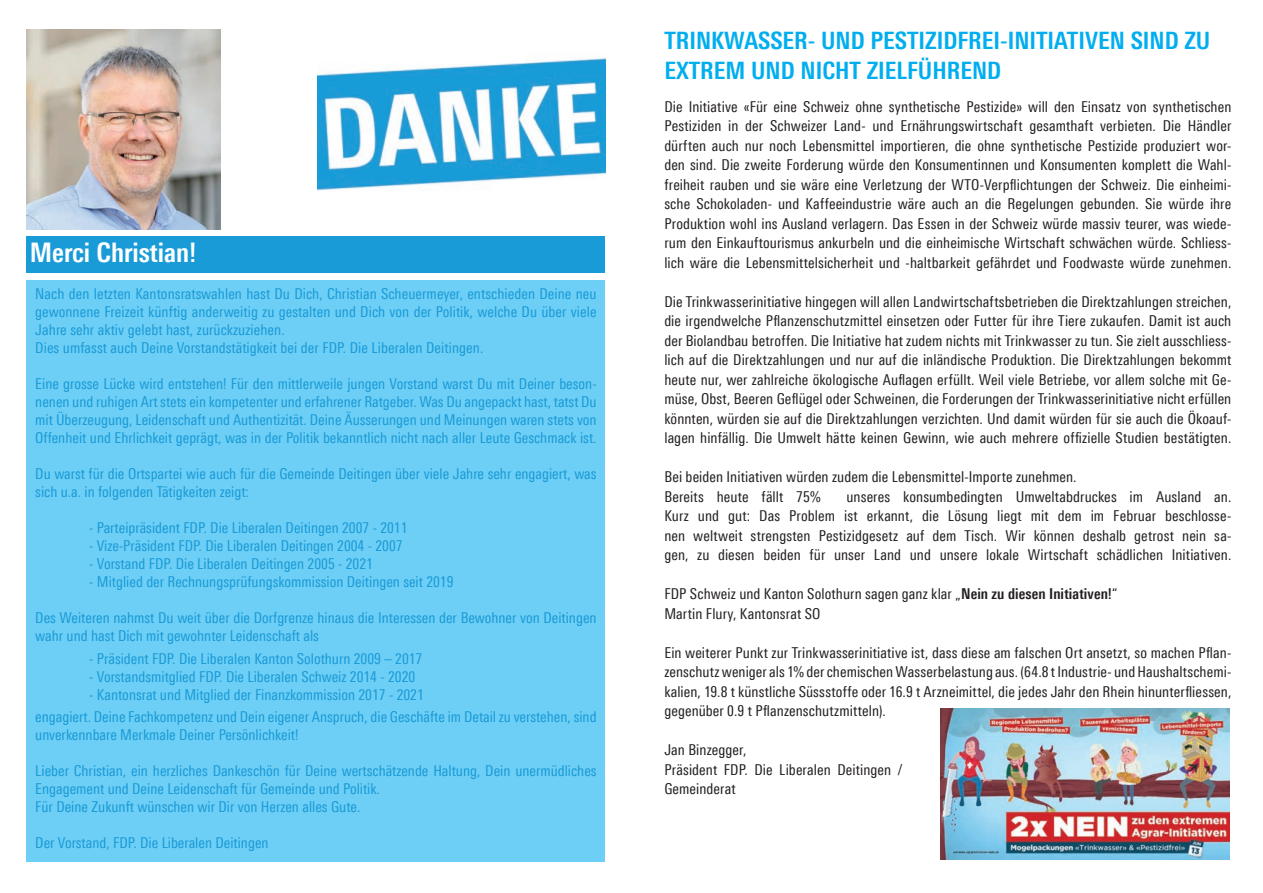
<style>
.page{position:relative;width:1263px;height:893px;background:#fff}
.page>*{position:absolute;margin:0;border:0;box-sizing:border-box;transform-origin:0 0}
.t1{font:700 27px "Linotype Univers 620 Cn";color:#fff}
.t2{font:700 24px/30px "Linotype Univers 620 Cn";color:#00aeef}
.t3{font:15px/19.5px "Linotype Univers 420 Cn";letter-spacing:.005em;color:#231f20;text-align:justify}
.t4{font:15px/18px "Linotype Univers 420 Cn";color:#1a9ad6}
.s1{font-family:"Linotype Univers 620 Cn";font-weight:700}
</style>
<div class="page">
<img style="left:27px;top:30px;width:194px;height:199px">
<div style="left:27px;top:280px;width:578px;height:581px;background:#6dcff6"></div>
<div style="left:27px;top:236px;width:578px;height:37px;background:#189bd7"></div>
<img style="left:317px;top:57px;width:288px;height:134px">
<img style="left:941px;top:708px;width:289px;height:152px">
<h1 class="t1" style="left:30px;top:236px;width:168px">Merci Christian!</h1>
<p class="t4" style="left:35px;top:285px;width:563px">Nach den letzten Kantonsratswahlen hast Du Dich, Christian Scheuermeyer, entschieden Deine neu gewonnene Freizeit künftig anderweitig zu gestalten und Dich von der Politik, welche Du über viele Jahre sehr aktiv gelebt hast, zurückzuziehen.<br>Dies umfasst auch Deine Vorstandstätigkeit bei der FDP. Die Liberalen Deitingen.</p>
<p class="t4" style="left:35px;top:375px;width:563px;text-align:justify">Eine grosse Lücke wird entstehen! Für den mittlerweile jungen Vorstand warst Du mit Deiner beson&shy;nenen und ruhigen Art stets ein kompetenter und erfahrener Ratgeber. Was Du angepackt hast, tatst Du mit Überzeugung, Leidenschaft und Authentizität. Deine Äusserungen und Meinungen waren stets von Offenheit und Ehrlichkeit geprägt, was in der Politik bekanntlich nicht nach aller Leute Geschmack ist.</p>
<p class="t4" style="left:35px;top:465px;width:563px">Du warst für die Ortspartei wie auch für die Gemeinde Deitingen über viele Jahre sehr engagiert, was sich u.a. in folgenden Tätigkeiten zeigt:</p>
<p class="t4" style="left:89px;top:519px;width:320px">- Parteipräsident FDP. Die Liberalen Deitingen 2007 - 2011</p>
<p class="t4" style="left:89px;top:537px;width:315px">- Vize-Präsident FDP. Die Liberalen Deitingen 2004 - 2007</p>
<p class="t4" style="left:89px;top:555px;width:285px">- Vorstand FDP. Die Liberalen Deitingen 2005 - 2021</p>
<p class="t4" style="left:89px;top:573px;width:366px">- Mitglied der Rechnungsprüfungskommission Deitingen seit 2019</p>
<p class="t4" style="left:35px;top:609px;width:563px">Des Weiteren nahmst Du weit über die Dorfgrenze hinaus die Interessen der Bewohner von Deitingen wahr und hast Dich mit gewohnter Leidenschaft als</p>
<p class="t4" style="left:89px;top:649px;width:335px">- Präsident FDP. Die Liberalen Kanton Solothurn 2009 – 2017</p>
<p class="t4" style="left:89px;top:667px;width:327px">- Vorstandsmitglied FDP. Die Liberalen Schweiz 2014 - 2020</p>
<p class="t4" style="left:35px;top:683px;width:563px;line-height:22.5px;text-indent:54px">- Kantonsrat und Mitglied der Finanzkommission 2017 - 2021<br>engagiert. Deine Fachkompetenz und Dein eigener Anspruch, die Geschäfte im Detail zu verstehen, sind</p>
<p class="t4" style="left:35px;top:726px;width:265px">unverkennbare Merkmale Deiner Persönlichkeit!</p>
<p class="t4" style="left:35px;top:762px;width:563px">Lieber Christian, ein herzliches Dankeschön für Deine wertschätzende Haltung, Dein unermüdliches<br>Engagement und Deine Leidenschaft für Gemeinde und Politik.<br>Für Deine Zukunft wünschen wir Dir von Herzen alles Gute.</p>
<p class="t4" style="left:35px;top:834px;width:235px">Der Vorstand, FDP. Die Liberalen Deitingen</p>
<h2 class="t2" style="left:664px;top:26px;width:547px">TRINKWASSER- UND PESTIZIDFREI-INITIATIVEN SIND ZU<br>EXTREM UND NICHT ZIELFÜHREND</h2>
<p class="t3" style="left:664px;top:96px;width:568px">Die Initiative «Für eine Schweiz ohne synthetische Pestizide» will den Einsatz von synthetischen Pestiziden in der Schweizer Land- und Ernährungswirtschaft gesamthaft verbieten. Die Händler dürften auch nur noch Lebensmittel importieren, die ohne synthetische Pestizide produziert wor&shy;den sind. Die zweite Forderung würde den Konsumentinnen und Konsumenten komplett die Wahl&shy;freiheit rauben und sie wäre eine Verletzung der WTO-Verpflichtungen der Schweiz. Die einheimi&shy;sche Schokoladen- und Kaffeeindustrie wäre auch an die Regelungen gebunden. Sie würde ihre Produktion wohl ins Ausland verlagern. Das Essen in der Schweiz würde massiv teurer, was wiede&shy;rum den Einkauftourismus ankurbeln und die einheimische Wirtschaft schwächen würde. Schliess&shy;lich wäre die Lebensmittelsicherheit und -haltbarkeit gefährdet und Foodwaste würde zunehmen.</p>
<p class="t3" style="left:664px;top:291px;width:568px">Die Trinkwasserinitiative hingegen will allen Landwirtschaftsbetrieben die Direktzahlungen streichen, die irgendwelche Pflanzenschutzmittel einsetzen oder Futter für ihre Tiere zukaufen. Damit ist auch der Biolandbau betroffen. Die Initiative hat zudem nichts mit Trinkwasser zu tun. Sie zielt ausschliess&shy;lich auf die Direktzahlungen und nur auf die inländische Produktion. Die Direktzahlungen bekommt heute nur, wer zahlreiche ökologische Auflagen erfüllt. Weil viele Betriebe, vor allem solche mit Ge&shy;müse, Obst, Beeren Geflügel oder Schweinen, die Forderungen der Trinkwasserinitiative nicht erfüllen könnten, würden sie auf die Direktzahlungen verzichten. Und damit würden für sie auch die Ökoauf&shy;lagen hinfällig. Die Umwelt hätte keinen Gewinn, wie auch mehrere offizielle Studien bestätigten.</p>
<p class="t3" style="left:664px;top:467px;width:414px">Bei beiden Initiativen würden zudem die Lebensmittel-Importe zunehmen.<br>Bereits heute fällt 75%</p>
<p class="t3" style="left:664px;top:486px;width:568px;text-indent:182px">unseres konsumbedingten Umweltabdruckes im Ausland an.<br>Kurz und gut: Das Problem ist erkannt, die Lösung liegt mit dem im Februar beschlosse&shy;nen weltweit strengsten Pestizidgesetz auf dem Tisch. Wir können deshalb getrost nein sa&shy;gen, zu diesen beiden für unser Land und unsere lokale Wirtschaft schädlichen Initiativen.</p>
<p class="t3" style="left:664px;top:584px;width:455px">FDP Schweiz und Kanton Solothurn sagen ganz klar „<span class="s1">Nein zu diesen Initiativen!</span>“<br>Martin Flury, Kantonsrat SO</p>
<p class="t3" style="left:664px;top:642px;width:568px">Ein weiterer Punkt zur Trinkwasserinitiative ist, dass diese am falschen Ort ansetzt, so machen Pflan&shy;zenschutz weniger als 1% der chemischen Wasserbelastung aus. (64.8 t Industrie- und Haushaltschemi&shy;kalien, 19.8 t künstliche Süssstoffe oder 16.9 t Arzneimittel, die jedes Jahr den Rhein hinunterfliessen, gegenüber 0.9 t Pflanzenschutzmitteln).</p>
<p class="t3" style="left:664px;top:740px;width:240px;text-align:left">Jan Binzegger,<br>Präsident FDP. Die Liberalen Deitingen /<br>Gemeinderat</p>
</div>
